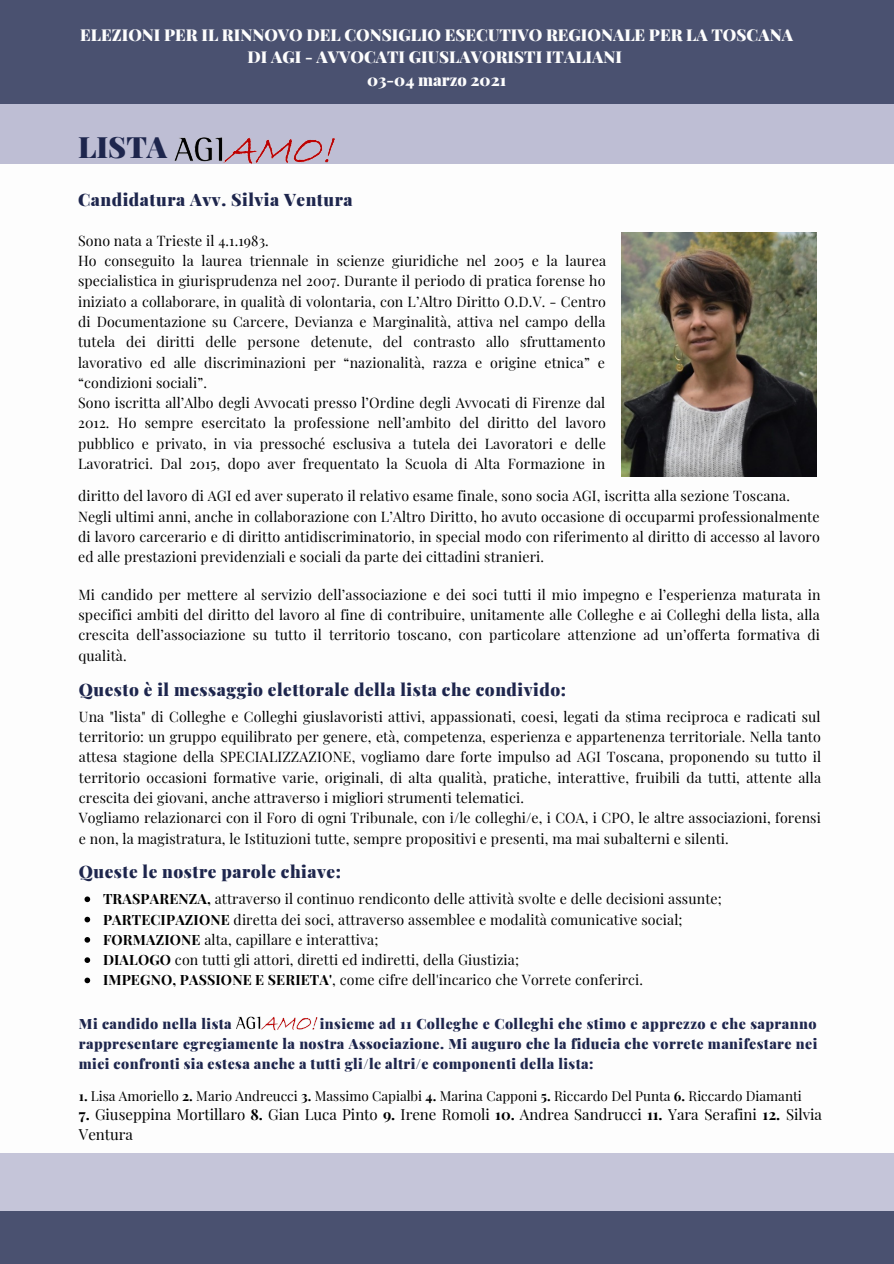
<style>
.page{position:relative;width:894px;height:1264px;background:#fff}
.page>*{position:absolute;margin:0;border:0;box-sizing:border-box;transform-origin:0 0}
.t1{font:900 29.4px "Playfair Display";color:#1e264d}
.t2{font:900 17.1px "Playfair Display";letter-spacing:.03em;color:#1e264d}
.t3{font:900 16.35px/22.2px "Playfair Display";color:#fdfdfd;text-align:center}
.t4{font:15px/20.2px "Playfair Display";color:#000}
.t5{font:14.1px/20.2px "Playfair Display";letter-spacing:.01em;color:#000;text-align:justify}
.t6{font:900 14.1px/20.2px "Playfair Display";letter-spacing:.03em;color:#1e264d;text-align:justify}
.t7{font:13.5px "Playfair Display";color:#000}
.s1{font-weight:700}
</style>
<div class="page">
<div style="left:0;top:1210px;width:893px;height:53px;background:#4a5170"></div>
<div style="left:0;top:1153px;width:893px;height:57px;background:#c5c5d9"></div>
<div style="left:0;top:104px;width:893px;height:60px;background:#bebed4"></div>
<img style="left:174px;top:137px;width:161px;height:27px">
<div style="left:0;top:0;width:893px;height:104px;background:#4a5170"></div>
<svg style="left:84px;top:896px;width:6px;height:6px"></svg>
<svg style="left:84px;top:916px;width:6px;height:6px"></svg>
<svg style="left:84px;top:937px;width:6px;height:5px"></svg>
<svg style="left:84px;top:957px;width:6px;height:5px"></svg>
<svg style="left:84px;top:977px;width:6px;height:6px"></svg>
<img style="left:621px;top:232px;width:195px;height:244px">
<img style="left:236px;top:1016px;width:82px;height:15px">
<p class="t3" style="left:80px;top:23px;width:714px">ELEZIONI PER IL RINNOVO DEL CONSIGLIO ESECUTIVO REGIONALE PER LA TOSCANA<br>DI AGI - AVVOCATI GIUSLAVORISTI ITALIANI</p>
<p class="t3" style="left:367px;top:68px;width:140px">03-04 marzo 2021</p>
<p class="t1" style="left:78px;top:126px;width:91px">LISTA</p>
<p class="t2" style="left:78px;top:188px;width:276px">Candidatura Avv. Silvia Ventura</p>
<p class="t5" style="left:78px;top:230px;width:192px">Sono nata a Trieste il 4.1.1983.</p>
<p class="t5" style="left:78px;top:250px;width:529px">Ho conseguito la laurea triennale in scienze giuridiche nel 2005 e la laurea specialistica in giurisprudenza nel 2007. Durante il periodo di pratica forense ho iniziato a collaborare, in qualità di volontaria, con L’Altro Diritto O.D.V. - Centro di Documentazione su Carcere, Devianza e Marginalità, attiva nel campo della tutela dei diritti delle persone detenute, del contrasto allo sfruttamento lavorativo ed alle discriminazioni per “nazionalità, razza e origine etnica” e “condizioni sociali”.</p>
<p class="t5" style="left:78px;top:392px;width:529px">Sono iscritta all’Albo degli Avvocati presso l’Ordine degli Avvocati di Firenze dal 2012. Ho sempre esercitato la professione nell’ambito del diritto del lavoro pubblico e privato, in via pressoché esclusiva a tutela dei Lavoratori e delle Lavoratrici. Dal 2015, dopo aver frequentato la Scuola di Alta Formazione in</p>
<p class="t5" style="left:78px;top:485px;width:713px">diritto del lavoro di AGI ed aver superato il relativo esame finale, sono socia AGI, iscritta alla sezione Toscana.</p>
<p class="t5" style="left:78px;top:505px;width:743px">Negli ultimi anni, anche in collaborazione con L’Altro Diritto, ho avuto occasione di occuparmi professionalmente di lavoro carcerario e di diritto antidiscriminatorio, in special modo con riferimento al diritto di accesso al lavoro ed alle prestazioni previdenziali e sociali da parte dei cittadini stranieri.</p>
<p class="t5" style="left:78px;top:584px;width:743px">Mi candido per mettere al servizio dell’associazione e dei soci tutti il mio impegno e l’esperienza maturata in specifici ambiti del diritto del lavoro al fine di contribuire, unitamente alle Colleghe e ai Colleghi della lista, alla crescita dell’associazione su tutto il territorio toscano, con particolare attenzione ad un’offerta formativa di qualità.</p>
<p class="t2" style="left:79px;top:678px;width:488px">Questo è il messaggio elettorale della lista che condivido:</p>
<p class="t5" style="left:79px;top:706px;width:743px">Una "lista" di Colleghe e Colleghi giuslavoristi attivi, appassionati, coesi, legati da stima reciproca e radicati sul territorio: un gruppo equilibrato per genere, età, competenza, esperienza e appartenenza territoriale. Nella tanto attesa stagione della SPECIALIZZAZIONE, vogliamo dare forte impulso ad AGI Toscana, proponendo su tutto il territorio occasioni formative varie, originali, di alta qualità, pratiche, interattive, fruibili da tutti, attente alla crescita dei giovani, anche attraverso i migliori strumenti telematici.</p>
<p class="t5" style="left:79px;top:807px;width:743px">Vogliamo relazionarci con il Foro di ogni Tribunale, con i/le colleghi/e, i COA, i CPO, le altre associazioni, forensi e non, la magistratura, le Istituzioni tutte, sempre propositivi e presenti, ma mai subalterni e silenti.</p>
<p class="t2" style="left:79px;top:860px;width:263px">Queste le nostre parole chiave:</p>
<p class="t5" style="left:103px;top:888px;width:620px"><span class="s1">TRASPARENZA,</span> attraverso il continuo rendiconto delle attività svolte e delle decisioni assunte;</p>
<p class="t5" style="left:103px;top:908px;width:581px"><span class="s1">PARTECIPAZIONE</span> diretta dei soci, attraverso assemblee e modalità comunicative social;</p>
<p class="t5" style="left:103px;top:928px;width:277px"><span class="s1">FORMAZIONE</span> alta, capillare e interattiva;</p>
<p class="t5" style="left:103px;top:949px;width:417px"><span class="s1">DIALOGO</span> con tutti gli attori, diretti ed indiretti, della Giustizia;</p>
<p class="t5" style="left:103px;top:969px;width:541px"><span class="s1">IMPEGNO, PASSIONE E SERIETA'</span>, come cifre dell'incarico che Vorrete conferirci.</p>
<p class="t6" style="left:79px;top:1012px;width:739px;text-indent:241px">insieme ad 11 Colleghe e Colleghi che stimo e apprezzo e che sapranno rappresentare egregiamente la nostra Associazione. Mi auguro che la fiducia che vorrete manifestare nei miei confronti sia estesa anche a tutti gli/le altri/e componenti della lista:</p>
<p class="t6" style="left:79px;top:1012px;width:154px">Mi candido nella lista</p>
<p class="t7" style="left:79px;top:1086px;width:724px"><span class="s1">1.</span> Lisa Amoriello <span class="s1">2.</span> Mario Andreucci <span class="s1">3.</span> Massimo Capialbi <span class="s1">4.</span> Marina Capponi <span class="s1">5.</span> Riccardo Del Punta <span class="s1">6.</span> Riccardo Diamanti</p>
<p class="t4" style="left:79px;top:1103px;width:744px"><span class="s1">7.</span> Giuseppina Mortillaro <span class="s1">8.</span> Gian Luca Pinto <span class="s1">9.</span> Irene Romoli <span class="s1">10.</span> Andrea Sandrucci <span class="s1">11.</span> Yara Serafini <span class="s1">12.</span> Silvia<br>Ventura</p>
</div>
